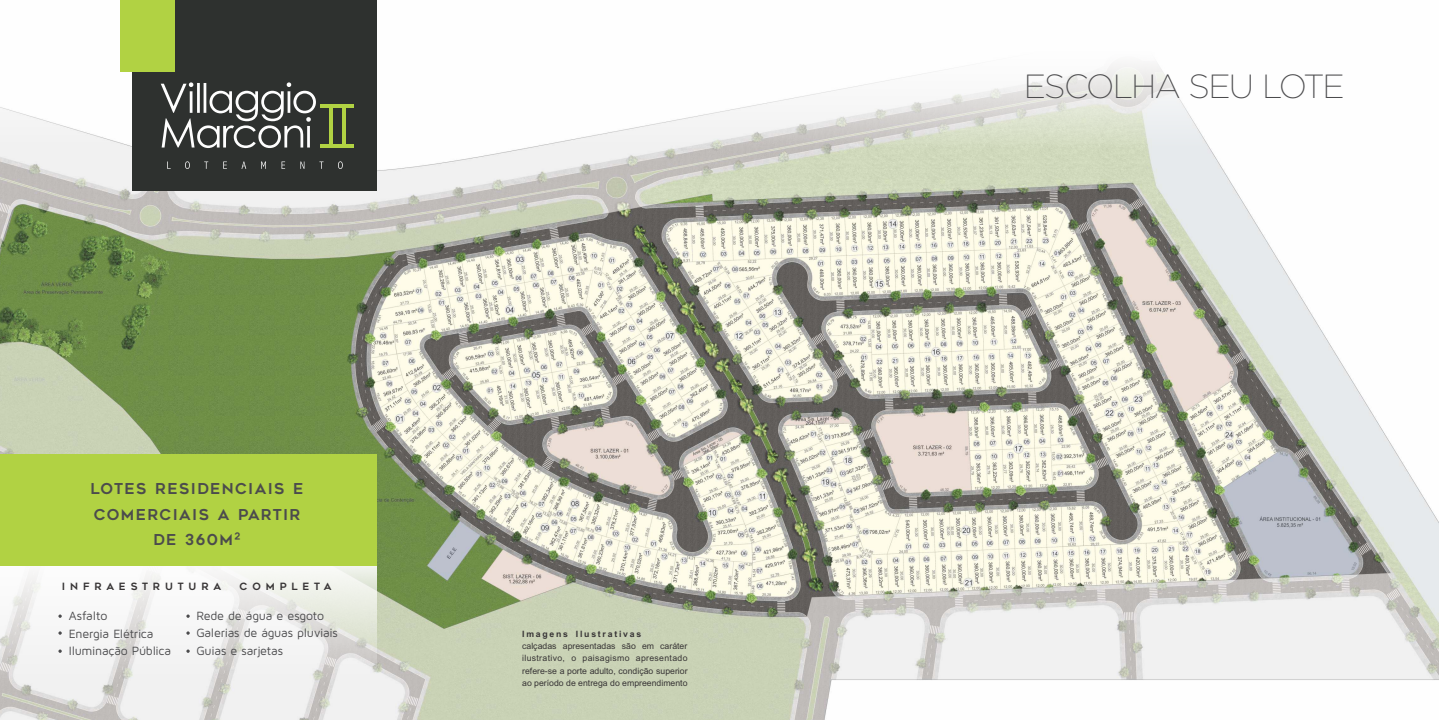
<style>
.page{position:relative;width:1439px;height:720px;background:#fff}
.page>*{position:absolute;margin:0;border:0;box-sizing:border-box;transform-origin:0 0}
.t1{font:300 33.43px "Gotham Ex";letter-spacing:-.05em;color:#4b4b4d}
.t2{font:15.05px "Geometos";letter-spacing:.095em;color:#4b4b4d}
.t3{font:14.96px/25.4px "Geometos";letter-spacing:.095em;color:#4b4b4d}
.t4{font:12.34px/17.5px "Maven Pro";letter-spacing:-.015em;color:#4b4b4d}
.t5{font:10.06px "Geometos";letter-spacing:.49em;color:#373435}
.t6{font:8.66px/12.2px "Arial";color:#373435;text-align:justify}
.t7{font:700 8.66px "Arial";letter-spacing:.205em;color:#373435}
.s1{font-size:14.96px}
</style>
<div class="page">
<img style="left:0;top:160px;width:1439px;height:559px">
<svg style="left:0;top:565px;width:377px;height:136px;fill:#f2f2f2"></svg>
<svg style="left:58px;top:614px;width:4px;height:3px"></svg>
<svg style="left:186px;top:614px;width:4px;height:3px"></svg>
<svg style="left:58px;top:631px;width:4px;height:3px"></svg>
<svg style="left:186px;top:631px;width:4px;height:3px"></svg>
<svg style="left:58px;top:649px;width:4px;height:3px"></svg>
<svg style="left:186px;top:649px;width:4px;height:3px"></svg>
<div style="left:0;top:454px;width:377px;height:111px;background:#b1d243"></div>
<svg style="left:0;top:0;width:1217px;height:160px"></svg>
<div style="left:133px;top:0;width:244px;height:190px;background:#2e312f"></div>
<div style="left:121px;top:0;width:54px;height:72px;background:#b1d243"></div>
<svg style="left:161px;top:82px;width:155px;height:66px"></svg>
<hr style="left:329px;top:107px;width:3px;height:38px;background:#b1d243">
<hr style="left:342px;top:107px;width:4px;height:38px;background:#b1d243">
<hr style="left:321px;top:104px;width:33px;height:4px;background:#b1d243">
<hr style="left:321px;top:144px;width:33px;height:4px;background:#b1d243">
<svg style="left:167px;top:161px;width:176px;height:8px"></svg>
<h3 class="t3" style="left:91px;top:478px;width:214px">LOTES RESIDENCIAIS E<br>COMERCIAIS A PARTIR</h3>
<h2 class="t2" style="left:153px;top:534px;width:89px"><span class="s1">DE</span> 360m²</h2>
<p class="t5" style="left:62px;top:581px;width:161px">INFRAESTRUTURA</p>
<p class="t5" style="left:240px;top:581px;width:93px">COMPLETA</p>
<h3 class="t4" style="left:69px;top:606px;width:104px">Asfalto<br>Energia Elétrica<br>Iluminação Pública</h3>
<h3 class="t4" style="left:196px;top:606px;width:143px">Rede de água e esgoto<br>Galerias de águas pluviais<br>Guias e sarjetas</h3>
<p class="t7" style="left:522px;top:630px;width:121px">Imagens Ilustrativas</p>
<p class="t6" style="left:522px;top:640px;width:167px">calçadas apresentadas são em caráter ilustrativo, o paisagismo apresentado refere-se a porte adulto, condição superior ao período de entrega do empreendimento</p>
<h1 class="t1" style="left:1024px;top:73px;width:322px">ESCOLHA SEU LOTE</h1>
</div>
